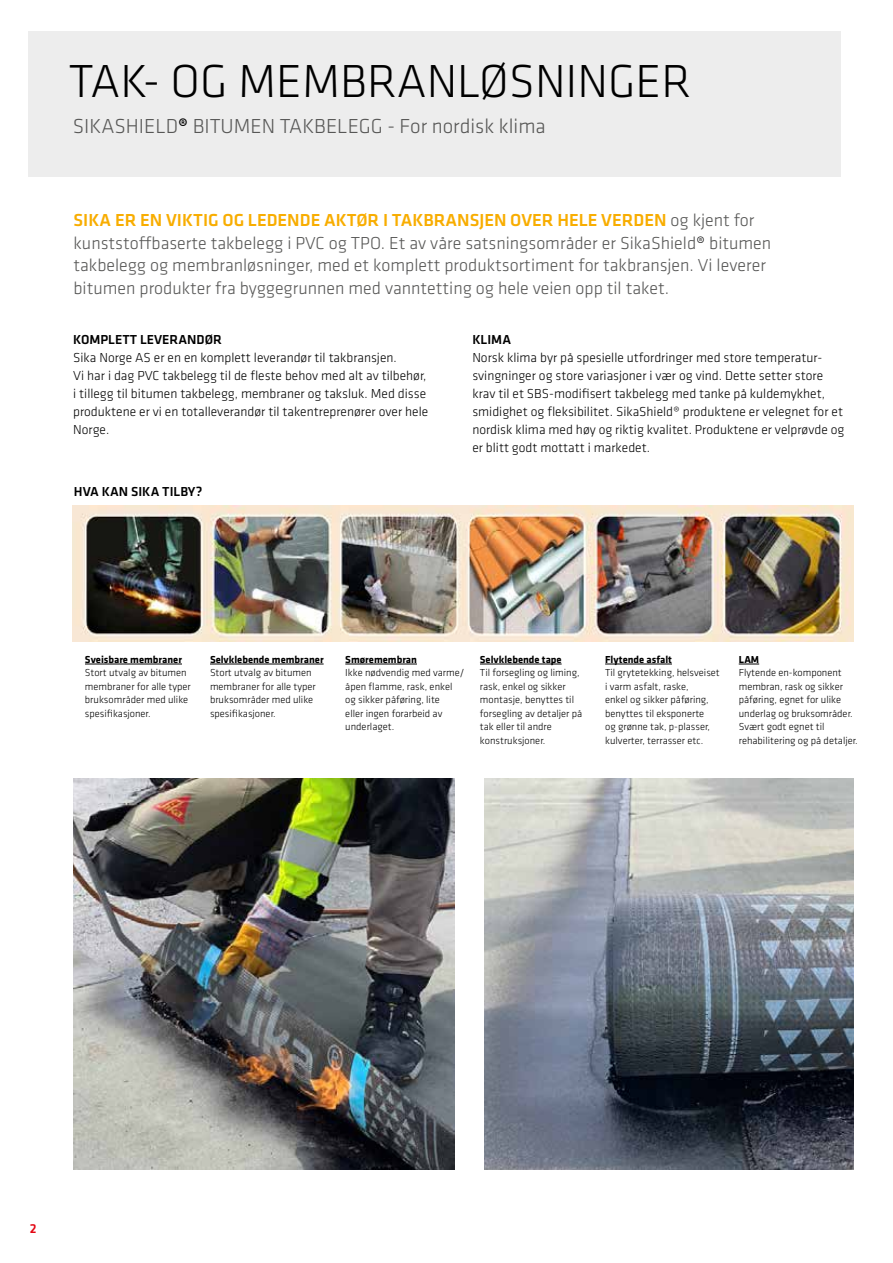
<style>
.page{position:relative;width:893px;height:1263px;background:#fff}
.page>*{position:absolute;margin:0;border:0;box-sizing:border-box;transform-origin:0 0}
.t1{font:300 48px "Klavika";color:#000}
.t2{font:300 21px "Klavika";color:#575756}
.t3{font:300 18px/22.5px "Klavika";color:#575756}
.t4{font:300 13.5px/18px "Klavika";color:#000}
.t5{font:500 13.5px "Klavika";color:#000}
.t6{font:500 13.5px "Klavika";color:#e30613}
.t7{font:300 10.5px/13.5px "Klavika";color:#000}
.t8{font:700 10.5px "Klavika";color:#000}
.s1{font-weight:500;color:#000}
.s2{font-weight:500;color:#f8ad00}
.s3{color:#000}
</style>
<div class="page">
<img style="left:74px;top:779px;width:380px;height:390px">
<img style="left:485px;top:779px;width:369px;height:390px">
<img style="left:73px;top:505px;width:780px;height:136px">
<hr style="left:85px;top:664px;width:97px;height:1px;background:#000">
<hr style="left:210px;top:664px;width:114px;height:1px;background:#000">
<hr style="left:345px;top:664px;width:72px;height:1px;background:#000">
<hr style="left:480px;top:664px;width:82px;height:1px;background:#000">
<hr style="left:605px;top:664px;width:67px;height:1px;background:#000">
<svg style="left:739px;top:664px;width:20px;height:1px"></svg>
<div style="left:28px;top:31px;width:813px;height:146px;background:#ededed"></div>
<h1 class="t1" style="left:69px;top:52px;width:624px">TAK- OG MEMBRANLØSNINGER</h1>
<h2 class="t2" style="left:73px;top:113px;width:474px">SIKASHIELD<span class="s1">®</span> BITUMEN TAKBELEGG - For nordisk klima</h2>
<p class="t3" style="left:73px;top:209px;width:699px"><span class="s2">SIKA ER EN VIKTIG OG LEDENDE AKTØR I TAKBRANSJEN OVER HELE VERDEN</span> og kjent for kunststoffbaserte takbelegg i PVC og TPO. Et av våre satsningsområder er SikaShield<span class="s3">®</span> bitumen takbelegg og membranløsninger, med et komplett produktsortiment for takbransjen. Vi leverer bitumen produkter fra byggegrunnen med vanntetting og hele veien opp til taket.</p>
<p class="t5" style="left:73px;top:331px;width:150px">KOMPLETT LEVERANDØR</p>
<p class="t4" style="left:73px;top:349px;width:356px">Sika Norge AS er en en komplett leverandør til takbransjen.<br>Vi har i dag PVC takbelegg til de fleste behov med alt av tilbehør, i tillegg til bitumen takbelegg, membraner og taksluk. Med disse produktene er vi en totalleverandør til takentreprenører over hele Norge.</p>
<p class="t5" style="left:472px;top:331px;width:40px">KLIMA</p>
<p class="t4" style="left:472px;top:348px;width:374px">Norsk klima byr på spesielle utfordringer med store temperatur&shy;svingninger og store variasjoner i vær og vind. Dette setter store krav til et SBS-modifisert takbelegg med tanke på kuldemykhet, smidighet og fleksibilitet. SikaShield® produktene er velegnet for et nordisk klima med høy og riktig kvalitet. Produktene er velprøvde og er blitt godt mottatt i markedet.</p>
<p class="t5" style="left:74px;top:482px;width:130px">HVA KAN SIKA TILBY?</p>
<p class="t8" style="left:85px;top:652px;width:99px">Sveisbare membraner</p>
<p class="t7" style="left:85px;top:666px;width:107px">Stort utvalg av bitumen membraner for alle typer bruksområder med ulike spesifikasjoner.</p>
<p class="t8" style="left:210px;top:652px;width:115px">Selvklebende membraner</p>
<p class="t7" style="left:210px;top:666px;width:107px">Stort utvalg av bitumen membraner for alle typer bruksområder med ulike spesifikasjoner.</p>
<p class="t8" style="left:345px;top:652px;width:73px">Smøremembran</p>
<p class="t7" style="left:345px;top:666px;width:121px">Ikke nødvendig med varme/ åpen flamme, rask, enkel og sikker påføring, lite<br>eller ingen forarbeid av underlaget.</p>
<p class="t8" style="left:480px;top:652px;width:83px">Selvklebende tape</p>
<p class="t7" style="left:480px;top:666px;width:104px">Til forsegling og liming, rask, enkel og sikker montasje, benyttes til forsegling av detaljer på tak eller til andre konstruksjoner.</p>
<p class="t8" style="left:605px;top:652px;width:68px">Flytende asfalt</p>
<p class="t7" style="left:605px;top:666px;width:116px">Til grytetekking, helsveiset i varm asfalt, raske,<br>enkel og sikker påføring, benyttes til eksponerte<br>og grønne tak, p-plasser, kulverter, terrasser etc.</p>
<p class="t8" style="left:739px;top:652px;width:22px">LAM</p>
<p class="t7" style="left:739px;top:666px;width:121px">Flytende en-komponent membran, rask og sikker påføring, egnet for ulike underlag og bruksområder.<br>Svært godt egnet til rehabilitering og på detaljer.</p>
<p class="t6" style="left:30px;top:1219px;width:8px">2</p>
</div>
